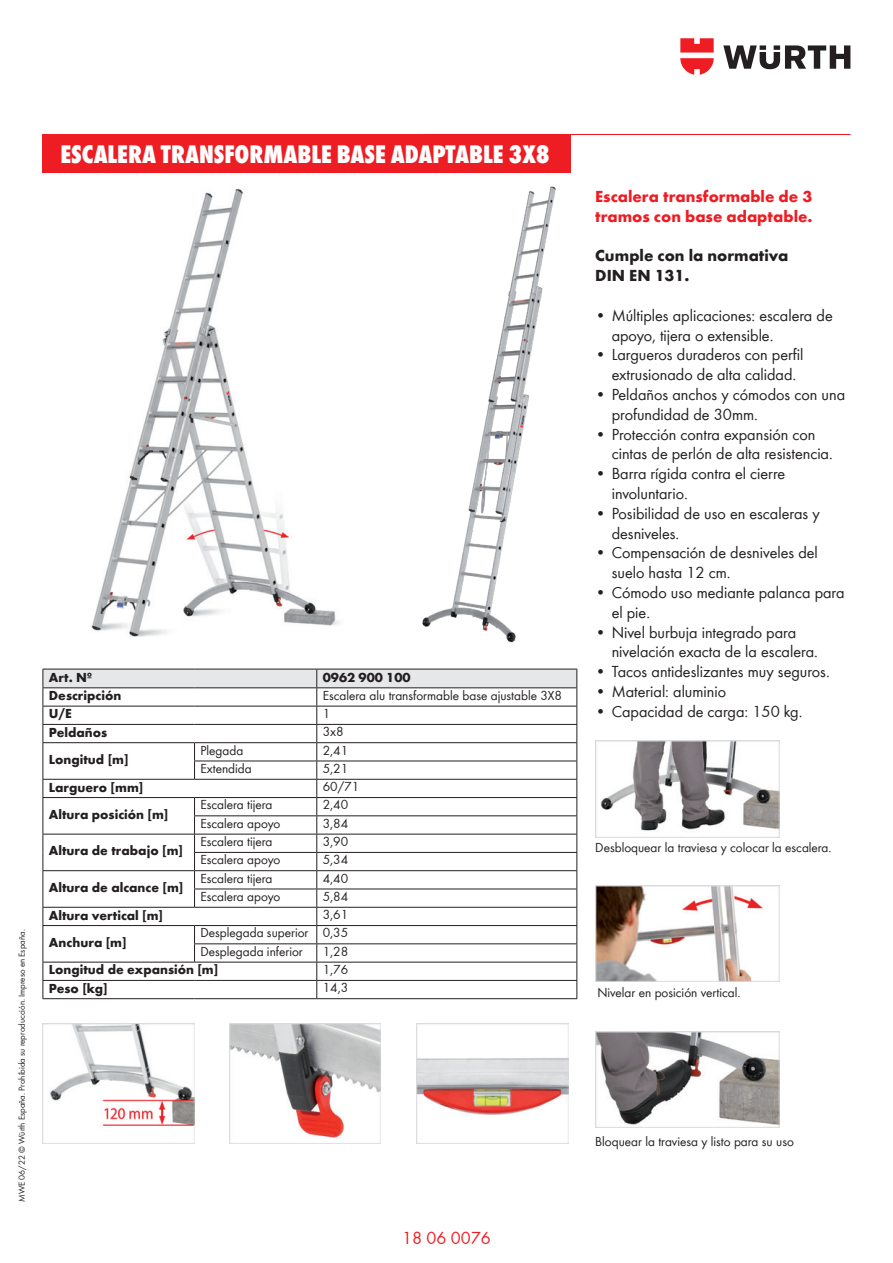
<style>
.page{position:relative;width:893px;height:1263px;background:#fff}
.page>*{position:absolute;margin:0;border:0;box-sizing:border-box;transform-origin:0 0}
.t1{font:800 condensed 26.25px "Wuerth";color:#fff}
.t2{font:18px "Wuerth";color:#ee1d23}
.t3{font:16.5px/19.8px "Wuerth";color:#231f20}
.t4{font:700 16.5px/19.8px "Wuerth";color:#ee1d23}
.t5{font:700 16.5px/19.8px "Wuerth";color:#231f20}
.t6{font:13.5px/18.3px "Wuerth";color:#231f20}
.t7{font:700 13.5px "Wuerth";color:#231f20}
.t8{font:9px "Wuerth";color:#231f20}
</style>
<div class="page">
<svg style="left:723px;top:45px;width:127px;height:24px"></svg>
<svg style="left:680px;top:38px;width:34px;height:37px"></svg>
<hr style="left:425px;top:134px;width:425px;height:1px;background:#ee1d23">
<div style="left:43px;top:134px;width:528px;height:38px;background:#ee1d23"></div>
<img style="left:596px;top:740px;width:183px;height:97px">
<img style="left:596px;top:885px;width:183px;height:97px">
<img style="left:596px;top:1031px;width:183px;height:97px">
<img style="left:43px;top:1024px;width:151px;height:120px">
<img style="left:229px;top:1024px;width:152px;height:120px">
<img style="left:416px;top:1024px;width:152px;height:120px">
<img style="left:91px;top:188px;width:248px;height:449px">
<img style="left:422px;top:186px;width:134px;height:457px">
<svg style="left:43px;top:669px;width:534px;height:329px"></svg>
<hr style="left:43px;top:998px;width:152px;height:1px;background:#231f20">
<hr style="left:195px;top:998px;width:122px;height:1px;background:#231f20">
<hr style="left:317px;top:998px;width:260px;height:1px;background:#231f20">
<h1 class="t1" style="left:60px;top:136px;width:491px">ESCALERA TRANSFORMABLE BASE ADAPTABLE 3X8</h1>
<p class="t8" style="left:16px;top:1202px;width:274px;rotate:-90deg">MWE 06/22 © Würth España. Prohibida su reproducción. Impreso en España.</p>
<p class="t7" style="left:49px;top:667px;width:45px">Art. Nº</p>
<p class="t7" style="left:323px;top:667px;width:89px">0962 900 100</p>
<p class="t7" style="left:49px;top:686px;width:74px">Descripción</p>
<p class="t6" style="left:323px;top:685px;width:241px">Escalera alu transformable base ajustable 3X8</p>
<p class="t7" style="left:49px;top:704px;width:25px">U/E</p>
<p class="t6" style="left:323px;top:704px;width:9px">1</p>
<p class="t7" style="left:49px;top:722px;width:60px">Peldaños</p>
<p class="t6" style="left:323px;top:722px;width:22px">3x8</p>
<p class="t7" style="left:49px;top:749px;width:81px">Longitud [m]</p>
<p class="t6" style="left:201px;top:740px;width:44px">Plegada</p>
<p class="t6" style="left:323px;top:740px;width:27px">2,41</p>
<p class="t6" style="left:201px;top:759px;width:53px">Extendida</p>
<p class="t6" style="left:323px;top:759px;width:27px">5,21</p>
<p class="t7" style="left:49px;top:777px;width:96px">Larguero [mm]</p>
<p class="t6" style="left:323px;top:777px;width:38px">60/71</p>
<p class="t7" style="left:49px;top:804px;width:121px">Altura posición [m]</p>
<p class="t6" style="left:201px;top:795px;width:73px">Escalera tijera</p>
<p class="t6" style="left:323px;top:795px;width:27px">2,40</p>
<p class="t6" style="left:201px;top:813px;width:81px">Escalera apoyo</p>
<p class="t6" style="left:323px;top:813px;width:27px">3,84</p>
<p class="t7" style="left:49px;top:841px;width:136px">Altura de trabajo [m]</p>
<p class="t7" style="left:49px;top:877px;width:136px">Altura de alcance [m]</p>
<p class="t6" style="left:201px;top:832px;width:73px">Escalera tijera</p>
<p class="t6" style="left:323px;top:832px;width:27px">3,90</p>
<p class="t6" style="left:201px;top:850px;width:81px">Escalera apoyo</p>
<p class="t6" style="left:323px;top:850px;width:27px">5,34</p>
<p class="t6" style="left:201px;top:868px;width:73px">Escalera tijera</p>
<p class="t6" style="left:323px;top:868px;width:27px">4,40</p>
<p class="t6" style="left:201px;top:886px;width:81px">Escalera apoyo</p>
<p class="t6" style="left:323px;top:886px;width:27px">5,84</p>
<p class="t7" style="left:49px;top:905px;width:116px">Altura vertical [m]</p>
<p class="t6" style="left:323px;top:905px;width:27px">3,61</p>
<p class="t7" style="left:49px;top:932px;width:79px">Anchura [m]</p>
<p class="t6" style="left:201px;top:923px;width:149px">Desplegada superior 0,35<br>Desplegada inferior</p>
<p class="t6" style="left:323px;top:941px;width:27px">1,28</p>
<p class="t7" style="left:49px;top:960px;width:171px">Longitud de expansión [m]</p>
<p class="t6" style="left:323px;top:960px;width:27px">1,76</p>
<p class="t7" style="left:49px;top:978px;width:60px">Peso [kg]</p>
<p class="t6" style="left:323px;top:978px;width:27px">14,3</p>
<p class="t2" style="left:402px;top:1225px;width:90px">18 06 0076</p>
<p class="t4" style="left:595px;top:185px;width:219px">Escalera transformable de 3 tramos con base adaptable.</p>
<p class="t5" style="left:595px;top:245px;width:195px">Cumple con la normativa<br>DIN EN 131.</p>
<p class="t3" style="left:612px;top:305px;width:223px;text-indent:-16px">• Múltiples aplicaciones: escalera de apoyo, tijera o extensible.</p>
<p class="t3" style="left:595px;top:344px;width:210px;text-align:center">• Largueros duraderos con perfil extrusionado de alta calidad.</p>
<p class="t3" style="left:612px;top:384px;width:235px;text-indent:-16px">• Peldaños anchos y cómodos con una profundidad de 30mm.</p>
<p class="t3" style="left:612px;top:423px;width:223px;text-indent:-16px">• Protección contra expansión con cintas de perlón de alta resistencia.</p>
<p class="t3" style="left:612px;top:463px;width:175px;text-indent:-16px">• Barra rígida contra el cierre involuntario.</p>
<p class="t3" style="left:612px;top:503px;width:209px;text-indent:-16px">• Posibilidad de uso en escaleras y desniveles.</p>
<p class="t3" style="left:612px;top:542px;width:208px;text-indent:-16px">• Compensación de desniveles del suelo hasta 12 cm.</p>
<p class="t3" style="left:612px;top:582px;width:234px;text-indent:-16px">• Cómodo uso mediante palanca para el pie.</p>
<p class="t3" style="left:612px;top:621px;width:208px;text-indent:-16px">• Nivel burbuja integrado para nivelación exacta de la escalera.</p>
<p class="t3" style="left:595px;top:661px;width:236px">• Tacos antideslizantes muy seguros.</p>
<p class="t3" style="left:595px;top:681px;width:132px">• Material: aluminio</p>
<p class="t3" style="left:595px;top:701px;width:209px">• Capacidad de carga: 150 kg.</p>
<p class="t6" style="left:595px;top:838px;width:238px">Desbloquear la traviesa y colocar la escalera.</p>
<p class="t6" style="left:597px;top:983px;width:145px">Nivelar en posición vertical.</p>
<p class="t6" style="left:595px;top:1131px;width:200px">Bloquear la traviesa y listo para su uso</p>
</div>
